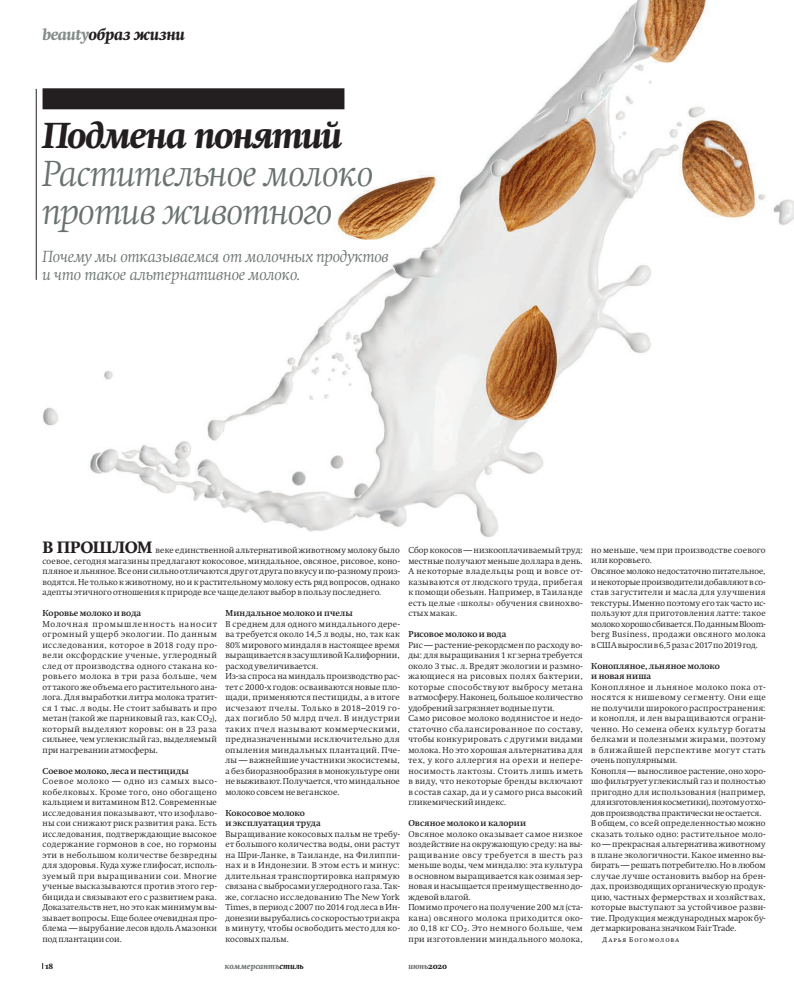
<style>
.page{position:relative;width:794px;height:993px;background:#fff}
.page>*{position:absolute;margin:0;border:0;box-sizing:border-box;transform-origin:0 0}
.t1{font:italic 36px/38px "Swift Light C";letter-spacing:-.015em;color:#6a726f}
.t2{font:italic 36px "Swift Extra Bold C";letter-spacing:-.045em;color:#231f20}
.t3{font:italic 16px/18px "Swift Light C";letter-spacing:-.005em;color:#6a726f}
.t4{font:italic 16px "Swift Extra Bold C";letter-spacing:-.02em;color:#231f20}
.t5{font:8.5px/10.5px "Swift Light C";letter-spacing:.03em;color:#231f20;text-align:justify}
.t6{font:700 8.5px/10.5px "Swift C";letter-spacing:.01em;color:#231f20}
.t7{font:italic 8px "Swift Extra Bold C";letter-spacing:-.005em;color:#6a726f}
.t8{font:italic 8px "Swift Extra Bold C";color:#6c6d70}
.t9{font:8px "Swift Extra Bold SCC";color:#231f20}
.t10{font:7px "Swift SCC";letter-spacing:.135em;color:#231f20}
.s1{color:#848c89}
.s2{font-family:"Swift Extra Bold SCC";font-size:16px}
.s3{color:#231f20}
.s4{font-family:"Swift Extra Bold SCC";font-style:normal;color:#231f20}
</style>
<div class="page">
<img style="left:35px;top:0;width:759px;height:538px">
<hr style="left:36px;top:89px;width:1px;height:191px;background:#231f20">
<div style="left:43px;top:88px;width:301px;height:21px;background:#231f20"></div>
<h2 class="t4" style="left:43px;top:25px;width:144px"><span class="s1">beauty</span>образ жизни</h2>
<h1 class="t2" style="left:43px;top:114px;width:302px">Подмена понятий</h1>
<h1 class="t1" style="left:43px;top:154px;width:332px">Растительное молоко против животного</h1>
<h2 class="t3" style="left:43px;top:247px;width:348px">Почему мы отказываемся от молочных продуктов и что такое альтернативное молоко.</h2>
<p class="t5" style="left:43px;top:544px;width:359px"><span class="s2">В ПРОШЛОМ</span> веке единственной альтернативой животному молоку было соевое, сегодня магазины предлагают кокосовое, миндальное, овсяное, рисовое, коно&shy;пляное ильняное. Все они сильно отличаются друг отдруга повкусу ипо-разному произ&shy;водятся. Не только к животному, ноик растительному молоку есть ряд вопросов, однако адепты этичного отношения кприроде все чаще делают выбор впользу последнего.</p>
<p class="t6" style="left:43px;top:607px;width:100px">Коровье молоко и вода</p>
<p class="t5" style="left:43px;top:618px;width:176px">Молочная промышленность наносит огромный ущерб экологии. По данным исследования, которое в 2018 году про&shy;вели оксфордские ученые, углеродный след от производства одного стакана ко&shy;ровьего молока в три раза больше, чем от такого же объема его растительного ана&shy;лога. Для выработки литра молока тратит&shy;ся 1 тыс. л воды. Не стоит забывать и про метан (такой же парниковый газ, как CO<sub>2</sub>), который выделяют коровы: он в 23 раза сильнее, чем углекислый газ, выделяемый при нагревании атмосферы.</p>
<p class="t6" style="left:43px;top:765px;width:148px">Соевое молоко, леса и пестициды</p>
<p class="t5" style="left:43px;top:775px;width:176px">Соевое молоко — одно из самых высо&shy;кобелковых. Кроме того, оно обогащено кальцием и витамином В12. Современные исследования показывают, что изофлаво&shy;ны сои снижают риск развития рака. Есть исследования, подтверждающие высокое содержание гормонов в сое, но гормоны эти в небольшом количестве безвредны для здоровья. Куда хуже глифосат, исполь&shy;зуемый при выращивании сои. Многие ученые высказываются против этого гер&shy;бицида и связывают его с развитием рака.<br>Доказательств нет, но это как минимум вы&shy;зывает вопросы. Еще более очевидная про&shy;блема— вырубание лесов вдоль Амазонки под плантации сои.</p>
<p class="t6" style="left:225px;top:607px;width:129px">Миндальное молоко и пчелы</p>
<p class="t5" style="left:225px;top:618px;width:176px;text-align:left">В среднем для одного миндального дере&shy;ва требуется около 14,5 л воды, но, так как 80% мирового миндаля в настоящее время выращивается в засушливой Калифорнии, расход увеличивается.<br>Из-за спроса на миндаль производство рас&shy;тет с 2000-х годов: осваиваются новые пло&shy;щади, применяются пестициды, а в итоге исчезают пчелы. Только в 2018–2019 го&shy;дах погибло 50 млрд пчел. В индустрии таких пчел называют коммерческими, предназначенными исключительно для опыления миндальных плантаций. Пче&shy;лы — важнейшие участники экосистемы, а без биоразнообразия в монокультуре они невыживают. Получается, что миндальное молоко совсем не веганское.</p>
<p class="t6" style="left:225px;top:807px;width:97px">Кокосовое молоко<br>и эксплуатация труда</p>
<p class="t5" style="left:225px;top:828px;width:176px">Выращивание кокосовых пальм не требу&shy;ет большого количества воды, они растут на Шри-Ланке, в Таиланде, на Филиппи&shy;нах и в Индонезии. В этом есть и минус: длительная транспортировка напрямую связана с выбросами углеродного газа. Так&shy;же, согласно исследованию The New York Times, в период с 2007 по 2014 год леса в Ин&shy;донезии вырубались соскоростью три акра в минуту, чтобы освободить место для ко&shy;косовых пальм.</p>
<p class="t5" style="left:408px;top:544px;width:176px">Сбор кокосов— низкооплачиваемый труд: местные получают меньше доллара в день.<br>А некоторые владельцы рощ и вовсе от&shy;казываются от людского труда, прибегая к помощи обезьян. Например, в Таиланде есть целые «школы» обучения свинохво&shy;стых макак.</p>
<p class="t6" style="left:408px;top:628px;width:100px">Рисовое молоко и вода</p>
<p class="t5" style="left:408px;top:639px;width:176px;text-align:left">Рис — растение-рекордсмен по расходу во&shy;ды: для выращивания 1 кг зерна требуется около 3 тыс. л. Вредят экологии и размно&shy;жающиеся на рисовых полях бактерии, которые способствуют выбросу метана в атмосферу. Наконец, большое количество удобрений загрязняет водные пути.<br>Само рисовое молоко водянистое и недо&shy;статочно сбалансированное по составу, чтобы конкурировать с другими видами молока. Но это хорошая альтернатива для тех, у кого аллергия на орехи и непере&shy;носимость лактозы. Стоить лишь иметь в виду, что некоторые бренды включают в состав сахар, да и у самого риса высокий гликемический индекс.</p>
<p class="t6" style="left:408px;top:817px;width:119px">Овсяное молоко и калории</p>
<p class="t5" style="left:408px;top:828px;width:176px;text-align:left">Овсяное молоко оказывает самое низкое воздействие на окружающую среду: на вы&shy;ращивание овсу требуется в шесть раз меньше воды, чем миндалю: эта культура в основном выращивается как озимая зер&shy;новая и насыщается преимущественно до&shy;ждевой влагой.<br>Помимо прочего на получение 200 мл (ста&shy;кана) овсяного молока приходится око&shy;ло 0,18 кг CO<sub>2</sub>. Это немного больше, чем при изготовлении миндального молока,</p>
<p class="t9" style="left:45px;top:961px;width:10px">18</p>
<p class="t7" style="left:225px;top:961px;width:81px">коммерсантъ<span class="s3">стиль</span></p>
<p class="t8" style="left:408px;top:961px;width:40px">июнь<span class="s4">2020</span></p>
<p class="t5" style="left:591px;top:544px;width:176px;text-align:left">но меньше, чем при производстве соевого или коровьего.<br>Овсяное молоко недостаточно питательное, инекоторые производители добавляют в со&shy;став загустители и масла для улучшения текстуры. Именно поэтому его так часто ис&shy;пользуют для приготовления латте: такое молоко хорошо сбивается. Поданным Bloom&shy;berg Business, продажи овсяного молока вСША выросли в6,5раза с2017 по2019 год.</p>
<p class="t6" style="left:591px;top:660px;width:130px">Конопляное, льняное молоко и новая ниша</p>
<p class="t5" style="left:591px;top:681px;width:176px;text-align:left">Конопляное и льняное молоко пока от&shy;носятся к нишевому сегменту. Они еще не получили широкого распространения: и конопля, и лен выращиваются ограни&shy;ченно. Но семена обеих культур богаты белками и полезными жирами, поэтому в ближайшей перспективе могут стать очень популярными.<br>Конопля— выносливое растение, оно хоро&shy;шо фильтрует углекислый газ и полностью пригодно для использования (например, для изготовления косметики), поэтому отхо&shy;дов производства практически неостается.<br>В общем, со всей определенностью можно сказать только одно: растительное моло&shy;ко— прекрасная альтернатива животному в плане экологичности. Какое именно вы&shy;бирать— решать потребителю. Но в любом случае лучше остановить выбор на брен&shy;дах, производящих органическую продук&shy;цию, частных фермерствах и хозяйствах, которые выступают за устойчивое разви&shy;тие. Продукция международных марок бу&shy;дет маркирована значком Fair Trade.</p>
<p class="t10" style="left:602px;top:935px;width:78px">Дарья Богомолова</p>
</div>
